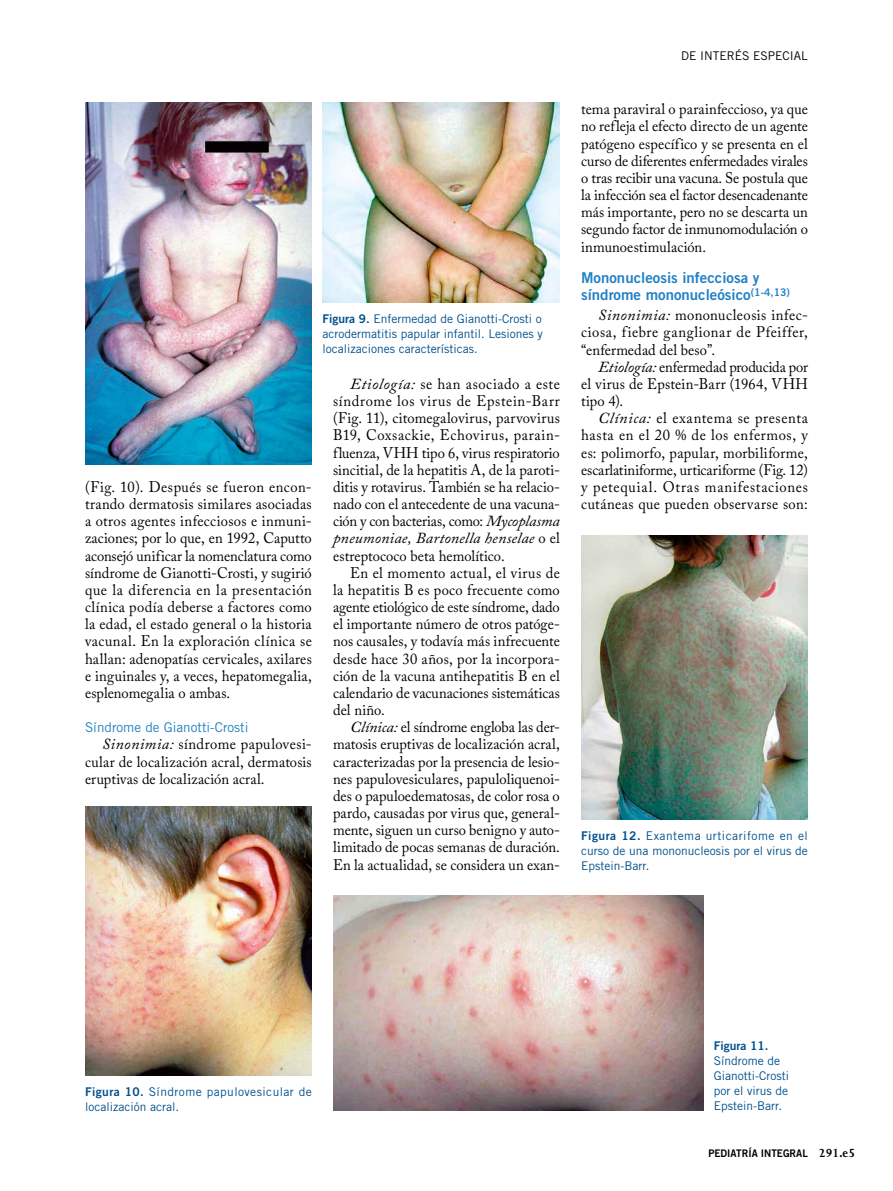
<style>
.page{position:relative;width:893px;height:1191px;background:#fff}
.page>*{position:absolute;margin:0;border:0;box-sizing:border-box;transform-origin:0 0}
.t1{font:15.3px/17.1px "Adobe Caslon Pro";letter-spacing:.005em;color:#000;text-align:justify;scale:.95 1}
.t2{font:15px/16.5px "Trade Gothic Bold Two";color:#2281c4}
.t3{font:13.5px "Trade Gothic";color:#2281c4}
.t4{font:12px/15px "Trade Gothic";color:#00508c;text-align:justify}
.t5{font:12px/15px "Trade Gothic";letter-spacing:.035em;color:#00508c}
.t6{font:12px "Trade Gothic";color:#000}
.t7{font:12px "Trade Gothic Bold Two";color:#00508c}
.t8{font:10.5px "Trade Gothic Bold Two";color:#000;scale:.95 1}
.s1{font-style:italic}
.s2{font-family:"Trade Gothic Bold Two"}
.s3{font-family:"Joanna MT Std";font-weight:700;font-size:13.5px}
</style>
<div class="page">
<img style="left:85px;top:103px;width:227px;height:361px">
<img style="left:322px;top:103px;width:238px;height:200px">
<img style="left:85px;top:806px;width:227px;height:269px">
<img style="left:333px;top:895px;width:370px;height:215px">
<img style="left:581px;top:535px;width:227px;height:284px">
<p class="t1" style="left:85px;top:478px;width:240px">(Fig. 10). Después se fueron encon&shy;trando dermatosis similares asociadas a otros agentes infecciosos e inmuni&shy;zaciones; por lo que, en 1992, Caputto aconsejó unificar la nomenclatura como síndrome de Gianotti-Crosti, y sugirió que la diferencia en la presentación clínica podía deberse a factores como la edad, el estado general o la historia vacunal. En la exploración clínica se hallan: adenopatías cervicales, axilares e inguinales y, a veces, hepatomegalia, esplenomegalia o ambas.</p>
<p class="t3" style="left:85px;top:719px;width:165px">Síndrome de Gianotti-Crosti</p>
<p class="t1" style="left:85px;top:735px;width:240px;text-indent:17px"><span class="s1">Sinonimia:</span> síndrome papulovesi&shy;cular de localización acral, dermatosis eruptivas de localización acral.</p>
<p class="t4" style="left:322px;top:311px;width:222px"><span class="s2">Figura 9.</span> Enfermedad de Gianotti-Crosti o acrodermatitis papular infantil. Lesiones y localizaciones características.</p>
<p class="t1" style="left:333px;top:375px;width:240px;text-indent:17px"><span class="s1">Etiología:</span> se han asociado a este síndrome los virus de Epstein-Barr (Fig. 11), citomegalovirus, parvovirus B19, Coxsackie, Echovirus, parain&shy;fluenza, VHH tipo 6, virus respiratorio sincitial, de la hepatitis A, de la paroti&shy;ditis y rotavirus. También se ha relacio&shy;nado con el antecedente de una vacuna&shy;ción y con bacterias, como: <span class="s1">Mycoplasma pneumoniae, Bartonella henselae</span> o el estreptococo beta hemolítico.</p>
<p class="t1" style="left:333px;top:564px;width:240px;text-indent:17px">En el momento actual, el virus de la hepatitis B es poco frecuente como agente etiológico de este síndrome, dado el importante número de otros patóge&shy;nos causales, y todavía más infrecuente desde hace 30 años, por la incorpora&shy;ción de la vacuna antihepatitis B en el calendario de vacunaciones sistemáticas del niño.</p>
<p class="t1" style="left:333px;top:718px;width:240px;text-indent:17px"><span class="s1">Clínica:</span> el síndrome engloba las der&shy;matosis eruptivas de localización acral, caracterizadas por la presencia de lesio&shy;nes papulovesiculares, papuloliquenoi&shy;des o papuloedematosas, de color rosa o pardo, causadas por virus que, general&shy;mente, siguen un curso benigno y auto&shy;limitado de pocas semanas de duración.<br>En la actualidad, se considera un exan-</p>
<p class="t6" style="left:681px;top:49px;width:128px">de interés especial</p>
<p class="t1" style="left:581px;top:100px;width:240px">tema paraviral o parainfeccioso, ya que no refleja el efecto directo de un agente patógeno específico y se presenta en el curso de diferentes enfermedades virales o tras recibir una vacuna. Se postula que la infección sea el factor desencadenante más importante, pero no se descarta un segundo factor de inmunomodulación o inmunoestimulación.</p>
<p class="t2" style="left:581px;top:269px;width:210px">Mononucleosis infecciosa y síndrome mononucleósico<sup>(1-4,13)</sup></p>
<p class="t1" style="left:581px;top:306px;width:240px;text-indent:17px"><span class="s1">Sinonimia:</span> mononucleosis infec&shy;ciosa, fiebre ganglionar de Pfeiffer, “enfermedad del beso”.</p>
<p class="t1" style="left:581px;top:358px;width:240px;text-indent:17px"><span class="s1">Etiología:</span> enfermedad producida por el virus de Epstein-Barr (1964, VHH tipo 4).</p>
<p class="t1" style="left:581px;top:409px;width:240px;text-indent:17px"><span class="s1">Clínica:</span> el exantema se presenta hasta en el 20 % de los enfermos, y es: polimorfo, papular, morbiliforme, escarlatiniforme, urticariforme (Fig. 12) y petequial. Otras manifestaciones cutáneas que pueden observarse son:</p>
<p class="t4" style="left:581px;top:827px;width:228px"><span class="s2">Figura 12.</span> Exantema urticarifome en el curso de una mononucleosis por el virus de Epstein-Barr.</p>
<p class="t5" style="left:85px;top:1083px;width:228px"><span class="s2">Figura 10.</span> Síndrome papulovesicular de localización acral.</p>
<p class="t7" style="left:714px;top:1037px;width:56px">Figura 11.</p>
<p class="t4" style="left:714px;top:1052px;width:77px;text-align:left">Síndrome de<br>Gianotti-Crosti por el virus de<br>Epstein-Barr.</p>
<p class="t8" style="left:708px;top:1146px;width:156px">PEDIATRÍA INTEGRAL <span class="s3">291.e5</span></p>
</div>
